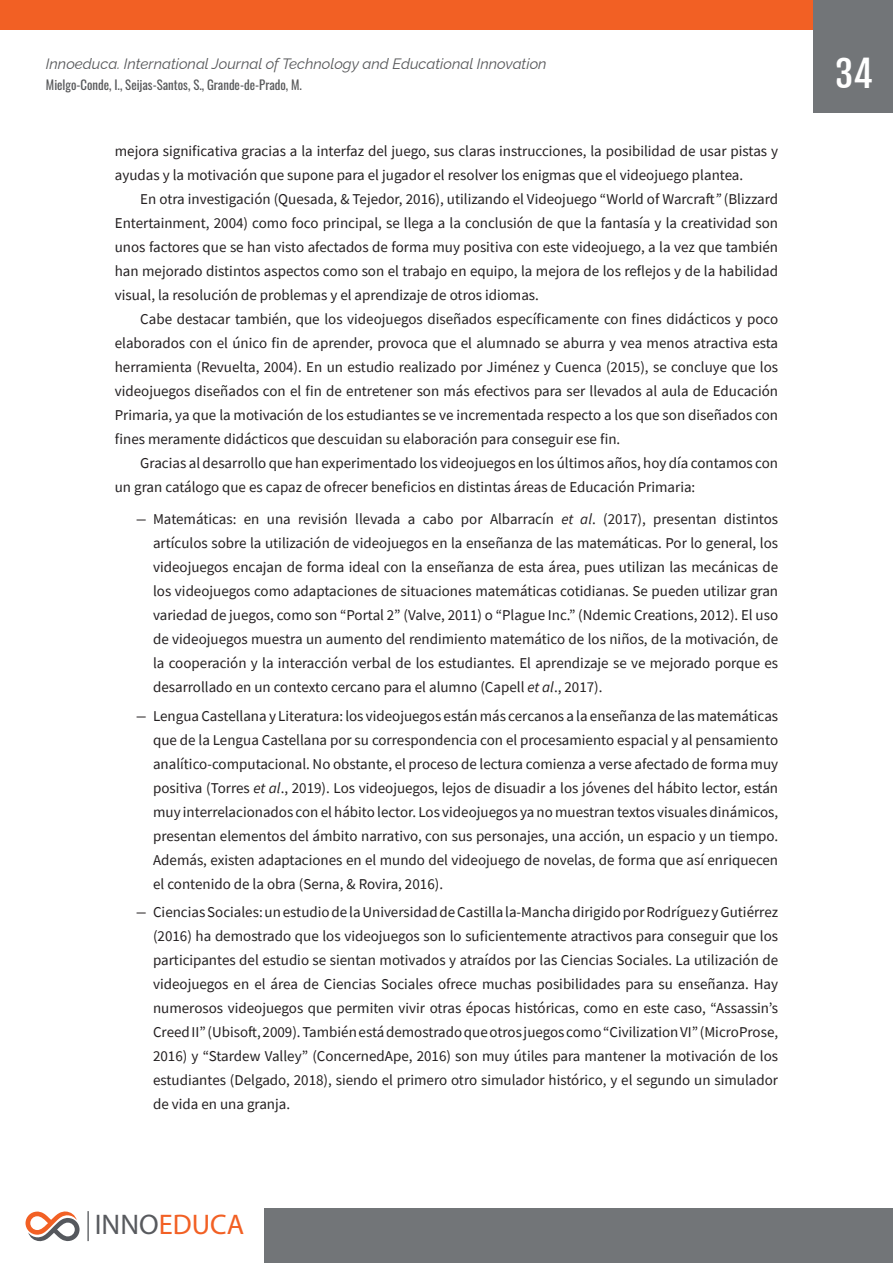
<style>
.page{position:relative;width:893px;height:1263px;background:#fff}
.page>*{position:absolute;margin:0;border:0;box-sizing:border-box;transform-origin:0 0}
.t1{font:36px "Fjalla One";color:#fff}
.t2{font:28.5px "Myriad Pro";color:#f26024}
.PARRAFO{font:15px/24px "Source Sans Pro";color:#231f20;text-align:justify}
.t3{font:italic 15px "Raleway";color:#57585a}
.t4{font:12.75px "Oswald";color:#57585a}
.s1{font-style:italic}
.s2{color:#585a5e}
</style>
<div class="page">
<div style="left:0;top:0;width:893px;height:30px;background:#f26024"></div>
<div style="left:814px;top:0;width:79px;height:112px;background:#727578"></div>
<div style="left:264px;top:1209px;width:629px;height:54px;background:#727578"></div>
<img style="left:87px;top:1211px;width:2px;height:30px">
<svg style="left:26px;top:1211px;width:54px;height:30px"></svg>
<p class="t3" style="left:46px;top:51px;width:502px">Innoeduca. International Journal of Technology and Educational Innovation</p>
<p class="t4" style="left:46px;top:74px;width:258px">Mielgo-Conde, I., Seijas-Santos, S., Grande-de-Prado, M.</p>
<p class="PARRAFO" style="left:115px;top:139px;width:665px">mejora significativa gracias a la interfaz del juego, sus claras instrucciones, la posibilidad de usar pistas y ayudas y la motivación que supone para el jugador el resolver los enigmas que el videojuego plantea.</p>
<p class="PARRAFO" style="left:115px;top:187px;width:665px;text-indent:26px">En otra investigación (Quesada, &amp; Tejedor, 2016), utilizando el Videojuego “World of Warcraft<span class="s1">”</span> (Blizzard Entertainment, 2004) como foco principal, se llega a la conclusión de que la fantasía y la creatividad son unos factores que se han visto afectados de forma muy positiva con este videojuego, a la vez que también han mejorado distintos aspectos como son el trabajo en equipo, la mejora de los reflejos y de la habilidad visual, la resolución de problemas y el aprendizaje de otros idiomas.</p>
<p class="PARRAFO" style="left:115px;top:307px;width:665px;text-indent:26px">Cabe destacar también, que los videojuegos diseñados específicamente con fines didácticos y poco elaborados con el único fin de aprender, provoca que el alumnado se aburra y vea menos atractiva esta herramienta (Revuelta, 2004). En un estudio realizado por Jiménez y Cuenca (2015), se concluye que los videojuegos diseñados con el fin de entretener son más efectivos para ser llevados al aula de Educación Primaria, ya que la motivación de los estudiantes se ve incrementada respecto a los que son diseñados con fines meramente didácticos que descuidan su elaboración para conseguir ese fin.</p>
<p class="PARRAFO" style="left:115px;top:451px;width:665px;text-indent:26px">Gracias al desarrollo que han experimentado los videojuegos en los últimos años, hoy día contamos con un gran catálogo que es capaz de ofrecer beneficios en distintas áreas de Educación Primaria:</p>
<p class="PARRAFO" style="left:153px;top:507px;width:627px;text-indent:-17px">׵ Matemáticas: en una revisión llevada a cabo por Albarracín <span class="s1">et al</span>. (2017), presentan distintos artículos sobre la utilización de videojuegos en la enseñanza de las matemáticas. Por lo general, los videojuegos encajan de forma ideal con la enseñanza de esta área, pues utilizan las mecánicas de los videojuegos como adaptaciones de situaciones matemáticas cotidianas. Se pueden utilizar gran variedad de juegos, como son “Portal 2” (Valve, 2011) o “Plague Inc.” (Ndemic Creations, 2012). El uso de videojuegos muestra un aumento del rendimiento matemático de los niños, de la motivación, de la cooperación y la interacción verbal de los estudiantes. El aprendizaje se ve mejorado porque es desarrollado en un contexto cercano para el alumno (Capell <span class="s1">et al</span>., 2017).</p>
<p class="PARRAFO" style="left:153px;top:704px;width:627px;text-indent:-17px">׵ Lengua Castellana y Literatura: los videojuegos están más cercanos a la enseñanza de las matemáticas que de la Lengua Castellana por su correspondencia con el procesamiento espacial y al pensamiento analítico-computacional. No obstante, el proceso de lectura comienza a verse afectado de forma muy positiva (Torres <span class="s1">et al</span>., 2019). Los videojuegos, lejos de disuadir a los jóvenes del hábito lector, están muy interrelacionados con el hábito lector. Los videojuegos ya no muestran textos visuales dinámicos, presentan elementos del ámbito narrativo, con sus personajes, una acción, un espacio y un tiempo.<br>Además, existen adaptaciones en el mundo del videojuego de novelas, de forma que así enriquecen el contenido de la obra (Serna, &amp; Rovira, 2016).</p>
<p class="PARRAFO" style="left:153px;top:900px;width:627px;text-indent:-17px">׵ Ciencias Sociales: un estudio de la Universidad de Castilla la-Mancha dirigido por Rodríguez y Gutiérrez (2016) ha demostrado que los videojuegos son lo suficientemente atractivos para conseguir que los participantes del estudio se sientan motivados y atraídos por las Ciencias Sociales. La utilización de videojuegos en el área de Ciencias Sociales ofrece muchas posibilidades para su enseñanza. Hay numerosos videojuegos que permiten vivir otras épocas históricas, como en este caso, “Assassin’s Creed II” (Ubisoft, 2009). También está demostrado que otros juegos como “Civilization VI” (MicroProse, 2016) y “Stardew Valley” (ConcernedApe, 2016) son muy útiles para mantener la motivación de los estudiantes (Delgado, 2018), siendo el primero otro simulador histórico, y el segundo un simulador de vida en una granja.</p>
<h2 class="t2" style="left:95px;top:1207px;width:151px"><span class="s2">INNO</span>EDUCA</h2>
<h1 class="t1" style="left:835px;top:52px;width:39px">34</h1>
</div>
